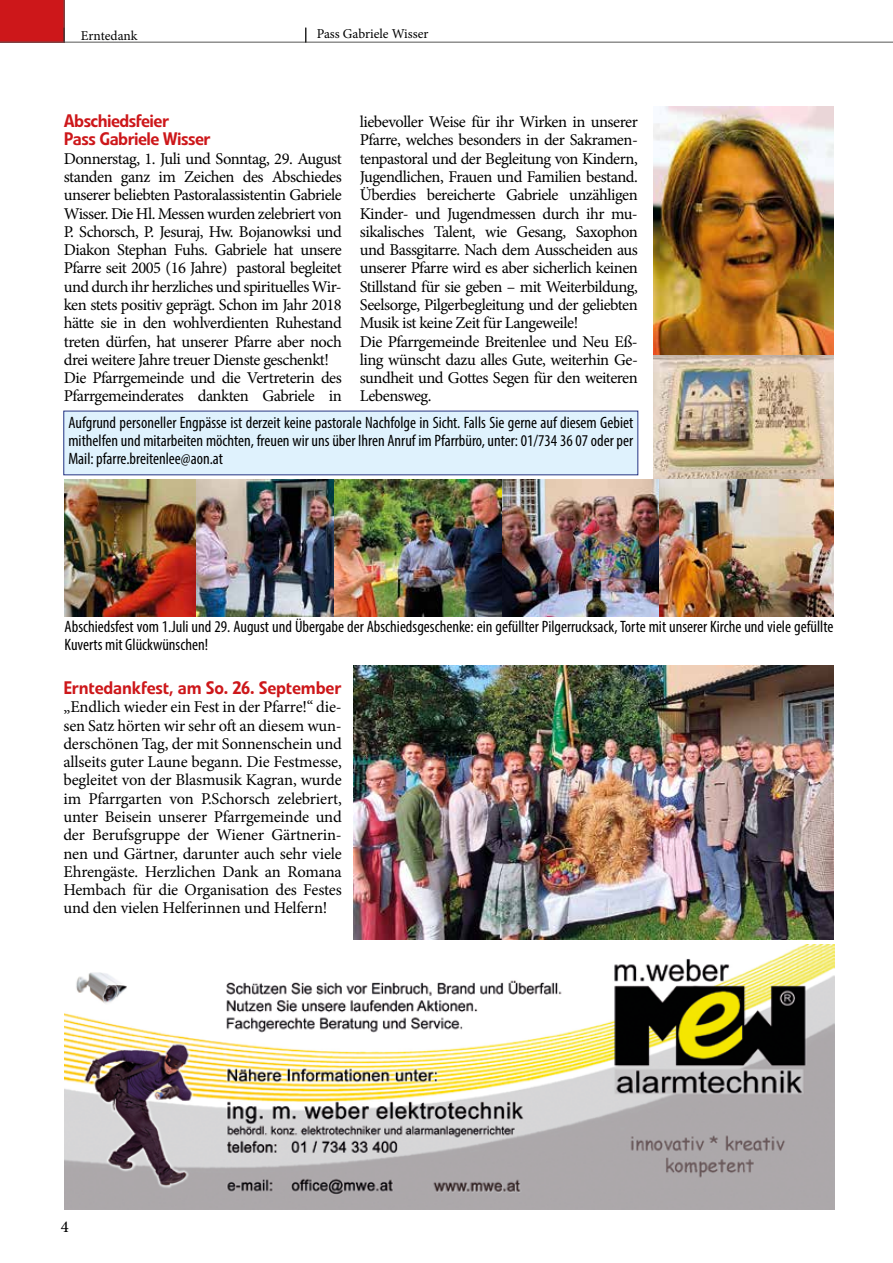
<style>
.page{position:relative;width:893px;height:1263px;background:#fff}
.page>*{position:absolute;margin:0;border:0;box-sizing:border-box;transform-origin:0 0}
.t1{font:500 18px/18.3px "Linotype Veto";letter-spacing:-.03em;color:#cd171a}
.t2{font:500 18px "Linotype Veto";letter-spacing:-.01em;color:#cd171a}
.t3{font:16.5px/18.3px "Minion Pro";letter-spacing:-.03em;color:#000}
.t4{font:condensed 16.5px/18px "Myriad Pro";color:#000;text-align:justify}
.t5{font:500 16.5px "Minion Pro";color:#000}
.t6{font:13.5px "Minion Pro";letter-spacing:-.005em;color:#000}
</style>
<div class="page">
<div style="left:0;top:0;width:65px;height:43px;background:#cd171a"></div>
<hr style="left:0;top:42px;width:893px;height:1px;background:#575756">
<hr style="left:64px;top:0;width:1px;height:43px;background:#575756">
<svg style="left:305px;top:28px;width:1px;height:14px"></svg>
<img style="left:65px;top:944px;width:769px;height:265px">
<img style="left:653px;top:106px;width:180px;height:249px">
<div style="left:64px;top:411px;width:574px;height:64px;background:#dff2fd"></div>
<img style="left:653px;top:355px;width:180px;height:124px">
<img style="left:65px;top:479px;width:131px;height:137px">
<img style="left:196px;top:479px;width:138px;height:137px">
<img style="left:501px;top:479px;width:332px;height:137px">
<img style="left:334px;top:479px;width:167px;height:137px">
<img style="left:354px;top:666px;width:479px;height:274px">
<p class="t6" style="left:81px;top:26px;width:58px">Erntedank</p>
<p class="t6" style="left:317px;top:25px;width:113px">Pass Gabriele Wisser</p>
<p class="t1" style="left:64px;top:112px;width:148px">Abschiedsfeier<br>Pass Gabriele Wisser</p>
<p class="t3" style="left:64px;top:149px;width:280px">Donnerstag, 1. Juli und Sonntag, 29. August standen ganz im Zeichen des Abschiedes unserer beliebten Pastoralassistentin Gabriele Wisser. Die Hl. Messen wurden zelebriert von P. Schorsch, P. Jesuraj, Hw. Bojanowksi und Diakon Stephan Fuhs. Gabriele hat unsere Pfarre seit 2005 (16 Jahre) pastoral begleitet und durch ihr herzliches und spirituelles Wir&shy;ken stets positiv geprägt. Schon im Jahr 2018 hätte sie in den wohlverdienten Ruhestand treten dürfen, hat unserer Pfarre aber noch drei weitere Jahre treuer Dienste geschenkt!<br>Die Pfarrgemeinde und die Vertreterin des Pfarrgemeinderates dankten Gabriele in</p>
<p class="t3" style="left:360px;top:113px;width:280px">liebevoller Weise für ihr Wirken in unserer Pfarre, welches besonders in der Sakramen&shy;tenpastoral und der Begleitung von Kindern, Jugendlichen, Frauen und Familien bestand.<br>Überdies bereicherte Gabriele unzähligen Kinder- und Jugendmessen durch ihr mu&shy;sikalisches Talent, wie Gesang, Saxophon und Bassgitarre. Nach dem Ausscheiden aus unserer Pfarre wird es aber sicherlich keinen Stillstand für sie geben – mit Weiterbildung, Seelsorge, Pilgerbegleitung und der geliebten Musik ist keine Zeit für Langeweile!<br>Die Pfarrgemeinde Breitenlee und Neu Eß&shy;ling wünscht dazu alles Gute, weiterhin Ge&shy;sundheit und Gottes Segen für den weiteren Lebensweg.</p>
<p class="t4" style="left:68px;top:413px;width:566px">Aufgrund personeller Engpässe ist derzeit keine pastorale Nachfolge in Sicht. Falls Sie gerne auf diesem Gebiet mithelfen und mitarbeiten möchten, freuen wir uns über Ihren Anruf im Pfarrbüro, unter: 01/734 36 07 oder per Mail: pfarre.breitenlee@aon.at</p>
<p class="t4" style="left:65px;top:617px;width:770px">Abschiedsfest vom 1.Juli und 29. August und Übergabe der Abschiedsgeschenke: ein gefüllter Pilgerrucksack, Torte mit unserer Kirche und viele gefüllte<br>Kuverts mit Glückwünschen!</p>
<p class="t2" style="left:63px;top:677px;width:279px">Erntedankfest, am So. 26. September</p>
<p class="t3" style="left:63px;top:698px;width:280px;text-align:justify">„Endlich wieder ein Fest in der Pfarre!“ die&shy;sen Satz hörten wir sehr oft an diesem wun&shy;derschönen Tag, der mit Sonnenschein und allseits guter Laune begann. Die Festmesse, begleitet von der Blasmusik Kagran, wurde im Pfarrgarten von P.Schorsch zelebriert, unter Beisein unserer Pfarrgemeinde und der Berufsgruppe der Wiener Gärtnerin&shy;nen und Gärtner, darunter auch sehr viele Ehrengäste. Herzlichen Dank an Romana Hembach für die Organisation des Festes und den vielen Helferinnen und Helfern!</p>
<p class="t5" style="left:61px;top:1216px;width:9px">4</p>
</div>
